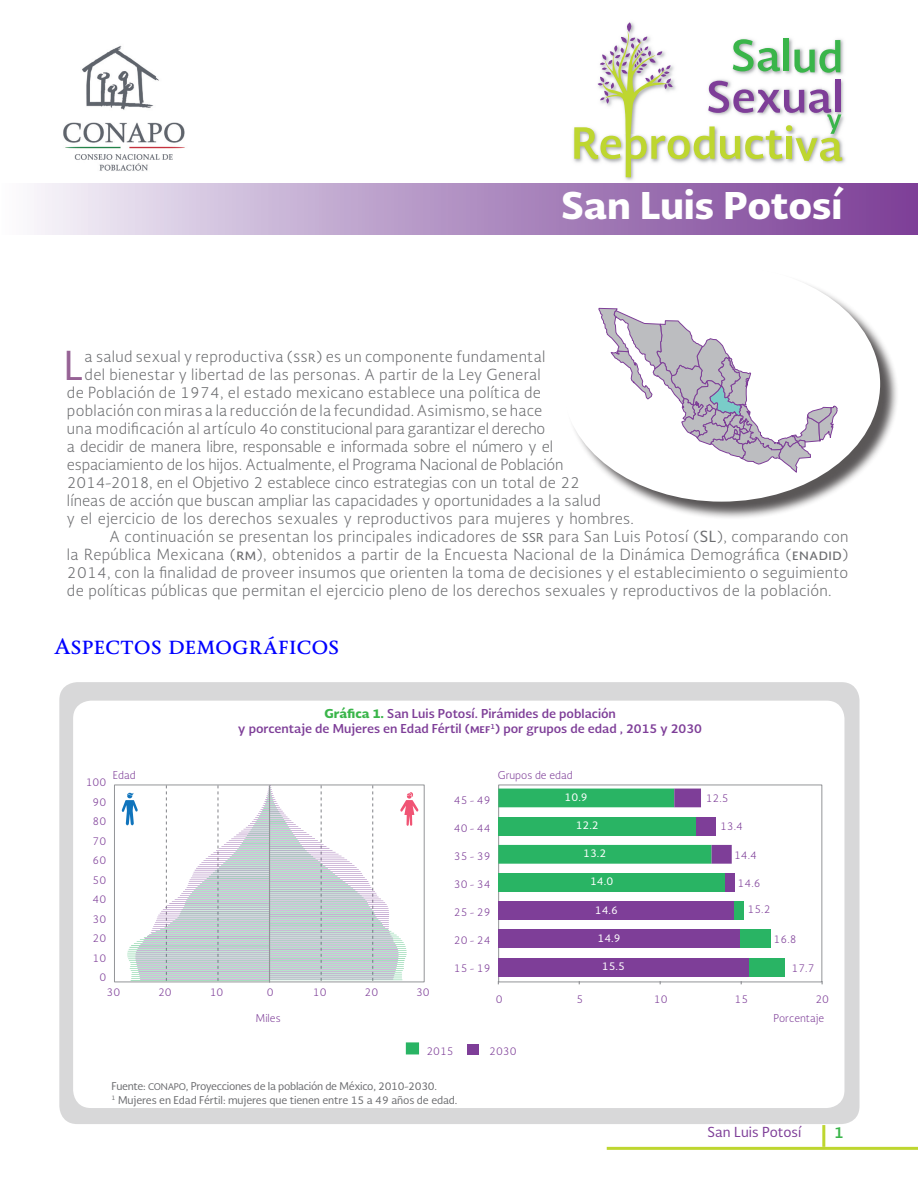
<style>
.page{position:relative;width:918px;height:1188px;background:#fff}
.page>*{position:absolute;margin:0;border:0;box-sizing:border-box;transform-origin:0 0}
.t1{font:39px "Soberana Sans";color:#966295}
.t2{font:900 36px "Soberana Sans";color:#fff}
.t3{font:700 21px "Soberana Titular";color:#00f}
.t4{font:300 15px "Soberana Sans";letter-spacing:.02em;color:#6c6d70}
.t5{font:300 15px "Soberana Sans";letter-spacing:-.01em;color:#6c6d70}
.t6{font:700 15px "Soberana Sans";color:#3ab54a}
.t7{font:13.5px "Soberana Sans";color:#7e3e98}
.t8{font:700 12px/15px "Soberana Sans";color:#7e3e98;text-align:center}
.t9{font:300 10.5px "Soberana Sans";color:#7e3e98}
.t10{font:10.5px/13.5px "Soberana Sans";letter-spacing:-.025em;color:#6c6d70}
.t11{font:10.5px "Soberana Sans";letter-spacing:.005em;color:#fff}
.s1{font-weight:400;font-size:12px}
.s2{font-weight:400}
.s3{font-weight:900;color:#3ab54a}
.s4{font-size:9px}
</style>
<div class="page">
<hr style="left:822px;top:1125px;width:3px;height:22px;background:#bed630">
<hr style="left:607px;top:1147px;width:311px;height:3px;background:#bed630">
<img style="left:552px;top:40px;width:314px;height:144px">
<svg style="left:574px;top:22px;width:268px;height:155px"></svg>
<img style="left:63px;top:45px;width:122px;height:126px">
<img style="left:34px;top:184px;width:884px;height:50px">
<div style="left:565px;top:268px;width:334px;height:252px;background:#231f20;opacity:.75"></div>
<div style="left:563px;top:266px;width:317px;height:236px;background:#fff;border-radius:50%"></div>
<svg style="left:598px;top:308px;width:240px;height:212px"></svg>
<div style="left:59px;top:682px;width:801px;height:442px;background:#d8d8d9;border-radius:18px"></div>
<div style="left:73px;top:701px;width:771px;height:407px;background:#fff;border-radius:18px"></div>
<div style="left:406px;top:1043px;width:12px;height:11px;background:#29b464"></div>
<div style="left:406px;top:1042px;width:13px;height:12px;border:1px solid #29b464"></div>
<div style="left:467px;top:1044px;width:12px;height:10px;background:#7e3e98"></div>
<div style="left:498px;top:785px;width:324px;height:197px;border:1px solid #939598"></div>
<div style="left:498px;top:958px;width:251px;height:18px;background:#7e3e98"></div>
<div style="left:498px;top:930px;width:242px;height:18px;background:#7e3e98"></div>
<div style="left:498px;top:901px;width:237px;height:19px;background:#7e3e98"></div>
<div style="left:498px;top:873px;width:227px;height:19px;background:#29b464"></div>
<div style="left:749px;top:958px;width:36px;height:18px;background:#29b464"></div>
<div style="left:740px;top:930px;width:31px;height:18px;background:#29b464"></div>
<div style="left:735px;top:901px;width:9px;height:19px;background:#29b464"></div>
<div style="left:725px;top:873px;width:10px;height:19px;background:#7e3e98"></div>
<svg style="left:498px;top:789px;width:234px;height:75px"></svg>
<svg style="left:122px;top:785px;width:297px;height:198px"></svg>
<hr style="left:269px;top:785px;width:1px;height:198px;background:#939598">
<h2 class="t2" style="left:561px;top:180px;width:283px">San Luis Potosí</h2>
<h1 class="t1" style="left:64px;top:339px;width:21px">L</h1>
<p class="t4" style="left:85px;top:346px;width:462px">a salud sexual y reproductiva (ssr) es un componente fundamental</p>
<p class="t4" style="left:85px;top:364px;width:458px">del bienestar y libertad de las personas. A partir de la Ley General</p>
<p class="t4" style="left:67px;top:382px;width:476px">de Población de 1974, el estado mexicano establece una política de</p>
<p class="t4" style="left:67px;top:400px;width:477px">población con miras a la reducción de la fecundidad. Asimismo, se hace</p>
<p class="t5" style="left:67px;top:418px;width:480px">una modificación al artículo 4o constitucional para garantizar el derecho</p>
<p class="t5" style="left:67px;top:436px;width:488px">a decidir de manera libre, responsable e informada sobre el número y el</p>
<p class="t5" style="left:67px;top:454px;width:498px">espaciamiento de los hijos. Actualmente, el Programa Nacional de Población</p>
<p class="t5" style="left:67px;top:472px;width:514px">2014-2018, en el Objetivo 2 establece cinco estrategias con un total de 22</p>
<p class="t4" style="left:67px;top:490px;width:536px">líneas de acción que buscan ampliar las capacidades y oportunidades a la salud</p>
<p class="t4" style="left:67px;top:508px;width:569px">y el ejercicio de los derechos sexuales y reproductivos para mujeres y hombres.</p>
<p class="t4" style="left:109px;top:526px;width:740px">A continuación se presentan los principales indicadores de <span class="s1">SSR</span> para San Luis Potosí (<span class="s2">SL</span>), comparando con</p>
<p class="t4" style="left:67px;top:544px;width:783px">la República Mexicana (<span class="s2">rm</span>), obtenidos a partir de la Encuesta Nacional de la Dinámica Demográfica (<span class="s2">enadid</span>)</p>
<p class="t4" style="left:67px;top:562px;width:783px">2014, con la finalidad de proveer insumos que orienten la toma de decisiones y el establecimiento o seguimiento</p>
<p class="t4" style="left:67px;top:580px;width:766px">de políticas públicas que permitan el ejercicio pleno de los derechos sexuales y reproductivos de la población.</p>
<h3 class="t3" style="left:54px;top:633px;width:287px">Aspectos demográficos</h3>
<p class="t9" style="left:86px;top:775px;width:22px">100</p>
<p class="t9" style="left:93px;top:795px;width:15px">90</p>
<p class="t9" style="left:93px;top:814px;width:15px">80</p>
<p class="t9" style="left:93px;top:834px;width:15px">70</p>
<p class="t9" style="left:93px;top:853px;width:15px">60</p>
<p class="t9" style="left:93px;top:873px;width:15px">50</p>
<p class="t9" style="left:93px;top:892px;width:15px">40</p>
<p class="t9" style="left:93px;top:912px;width:15px">30</p>
<p class="t9" style="left:93px;top:931px;width:15px">20</p>
<p class="t9" style="left:93px;top:951px;width:15px">10</p>
<p class="t9" style="left:99px;top:971px;width:8px">0</p>
<p class="t9" style="left:113px;top:768px;width:24px">Edad</p>
<p class="t8" style="left:238px;top:706px;width:465px"><span class="s3">Gráfica 1.</span> San Luis Potosí. Pirámides de población<br>y porcentaje de Mujeres en Edad Fértil (mef<sup>1</sup>) por grupos de edad , 2015 y 2030</p>
<p class="t9" style="left:498px;top:768px;width:76px">Grupos de edad</p>
<p class="t9" style="left:454px;top:793px;width:38px">45 - 49</p>
<p class="t11" style="left:565px;top:790px;width:25px">10.9</p>
<p class="t9" style="left:706px;top:791px;width:24px">12.5</p>
<p class="t9" style="left:454px;top:821px;width:38px">40 - 44</p>
<p class="t11" style="left:576px;top:818px;width:25px">12.2</p>
<p class="t9" style="left:720px;top:820px;width:24px">13.4</p>
<p class="t9" style="left:454px;top:849px;width:38px">35 - 39</p>
<p class="t11" style="left:583px;top:846px;width:25px">13.2</p>
<p class="t9" style="left:734px;top:848px;width:24px">14.4</p>
<p class="t9" style="left:454px;top:877px;width:38px">30 - 34</p>
<p class="t11" style="left:590px;top:875px;width:25px">14.0</p>
<p class="t9" style="left:738px;top:876px;width:24px">14.6</p>
<p class="t9" style="left:454px;top:905px;width:38px">25 - 29</p>
<p class="t11" style="left:595px;top:903px;width:25px">14.6</p>
<p class="t9" style="left:748px;top:903px;width:24px">15.2</p>
<p class="t9" style="left:454px;top:933px;width:38px">20 - 24</p>
<p class="t11" style="left:597px;top:931px;width:25px">14.9</p>
<p class="t9" style="left:774px;top:932px;width:24px">16.8</p>
<p class="t9" style="left:454px;top:961px;width:38px">15 - 19</p>
<p class="t11" style="left:602px;top:959px;width:25px">15.5</p>
<p class="t9" style="left:792px;top:961px;width:24px">17.7</p>
<p class="t9" style="left:107px;top:985px;width:15px">30</p>
<p class="t9" style="left:158px;top:985px;width:15px">20</p>
<p class="t9" style="left:210px;top:985px;width:15px">10</p>
<p class="t9" style="left:267px;top:985px;width:8px">0</p>
<p class="t9" style="left:313px;top:985px;width:15px">10</p>
<p class="t9" style="left:365px;top:985px;width:15px">20</p>
<p class="t9" style="left:416px;top:985px;width:15px">30</p>
<p class="t9" style="left:496px;top:993px;width:8px">0</p>
<p class="t9" style="left:576px;top:993px;width:8px">5</p>
<p class="t9" style="left:654px;top:993px;width:15px">10</p>
<p class="t9" style="left:735px;top:993px;width:15px">15</p>
<p class="t9" style="left:815px;top:993px;width:15px">20</p>
<p class="t9" style="left:256px;top:1012px;width:26px">Miles</p>
<p class="t9" style="left:773px;top:1012px;width:52px">Porcentaje</p>
<p class="t9" style="left:426px;top:1044px;width:29px">2015</p>
<p class="t9" style="left:489px;top:1044px;width:29px">2030</p>
<p class="t10" style="left:111px;top:1080px;width:347px">Fuente: <span class="s4">CONAPO</span>, Proyecciones de la población de México, 2010-2030.<br><sup>1</sup> Mujeres en Edad Fértil: mujeres que tienen entre 15 a 49 años de edad.</p>
<p class="t7" style="left:708px;top:1123px;width:95px">San Luis Potosí</p>
<p class="t6" style="left:834px;top:1122px;width:11px">1</p>
</div>
